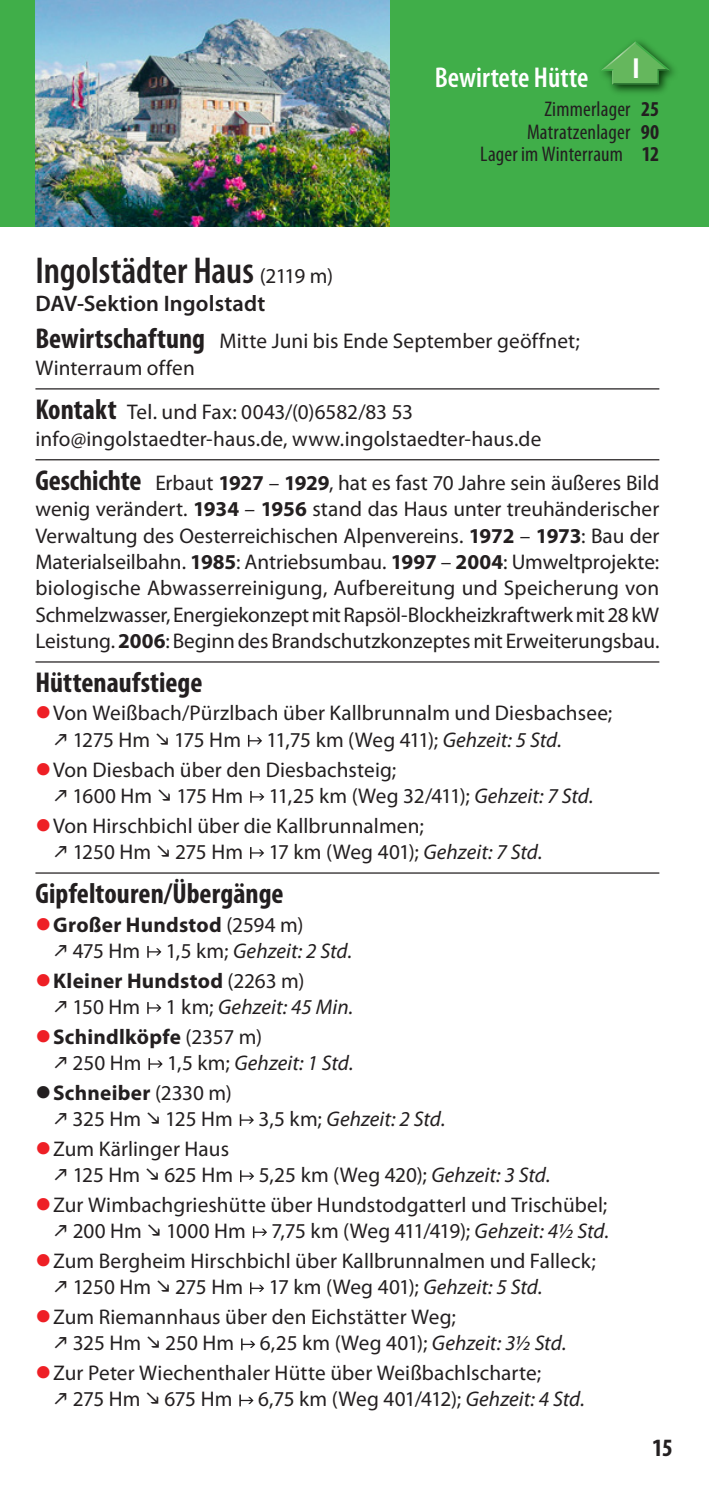
<style>
.page{position:relative;width:709px;height:1489px;background:#fff}
.page>*{position:absolute;margin:0;border:0;box-sizing:border-box;transform-origin:0 0}
.t1{font:600 condensed 37.5px "Myriad Pro";color:#231f20}
.t2{font:700 condensed 29px "Myriad Pro";color:#fff}
.t3{font:700 condensed 28.75px "Myriad Pro";color:#231f20}
.t4{font:600 condensed 28.75px "Myriad Pro";color:#fff}
.t5{font:700 condensed 25px "Myriad Pro";color:#231f20}
.t6{font:600 22.5px "Myriad Pro";letter-spacing:.005em;color:#231f20}
.t7{font:21.25px/26.2px "Myriad Pro";letter-spacing:.005em;color:#231f20}
.t8{font:condensed 21.25px/22.5px "Myriad Pro";letter-spacing:.01em;color:#231f20;text-align:right}
.s1{font-weight:700}
.s2{font-weight:400;font-stretch:normal;font-size:21.25px}
.s3{font-weight:700;font-stretch:condensed;font-size:28.75px}
.s4{font-style:italic}
</style>
<div class="page">
<div style="left:0;top:0;width:709px;height:227px;background:#40ae49"></div>
<img style="left:35px;top:0;width:355px;height:227px">
<hr style="left:35px;top:388px;width:624px;height:1px;background:#231f20">
<hr style="left:35px;top:459px;width:624px;height:1px;background:#231f20">
<hr style="left:35px;top:661px;width:624px;height:1px;background:#231f20">
<hr style="left:35px;top:872px;width:624px;height:1px;background:#231f20">
<svg style="left:248px;top:735px;width:14px;height:11px"></svg>
<svg style="left:250px;top:791px;width:14px;height:11px"></svg>
<svg style="left:250px;top:847px;width:14px;height:11px"></svg>
<svg style="left:147px;top:946px;width:14px;height:11px"></svg>
<svg style="left:147px;top:1002px;width:14px;height:11px"></svg>
<svg style="left:148px;top:1058px;width:15px;height:11px"></svg>
<svg style="left:240px;top:1114px;width:14px;height:11px"></svg>
<svg style="left:240px;top:1170px;width:14px;height:11px"></svg>
<svg style="left:253px;top:1226px;width:14px;height:11px"></svg>
<svg style="left:250px;top:1282px;width:14px;height:12px"></svg>
<svg style="left:241px;top:1338px;width:14px;height:12px"></svg>
<svg style="left:239px;top:1394px;width:14px;height:12px"></svg>
<img style="left:610px;top:64px;width:65px;height:29px">
<svg style="left:602px;top:41px;width:68px;height:44px"></svg>
<h2 class="t2" style="left:632px;top:50px;width:9px">I</h2>
<h3 class="t4" style="left:435px;top:59px;width:155px">Bewirtete Hütte</h3>
<p class="t8" style="left:480px;top:98px;width:181px">Zimmerlager <span class="s1">25<br></span>Matratzenlager <span class="s1">90<br></span>Lager im Winterraum <span class="s1">12</span></p>
<h1 class="t1" style="left:35px;top:248px;width:299px">Ingolstädter Haus <span class="s2">(2119 m)</span></h1>
<p class="t6" style="left:35px;top:289px;width:231px">DAV-Sektion Ingolstadt</p>
<p class="t7" style="left:35px;top:328px;width:546px"><span class="s3">Bewirtschaftung</span> Mitte Juni bis Ende September geöffnet;<br>Winterraum offen</p>
<p class="t7" style="left:35px;top:399px;width:507px"><span class="s3">Kontakt</span> Tel. und Fax: 0043/(0)6582/83 53 info@ingolstaedter-haus.de, www.ingolstaedter-haus.de</p>
<p class="t7" style="left:35px;top:469px;width:625px;text-align:justify"><span class="s3">Geschichte</span> Erbaut <span class="s1">1927</span> – <span class="s1">1929</span>, hat es fast 70 Jahre sein äußeres Bild wenig verändert. <span class="s1">1934</span> – <span class="s1">1956</span> stand das Haus unter treuhänderischer Verwaltung des Oesterreichischen Alpenvereins. <span class="s1">1972</span> – <span class="s1">1973</span>: Bau der Materialseilbahn. <span class="s1">1985</span>: Antriebsumbau. <span class="s1">1997</span> – <span class="s1">2004</span>: Umweltprojekte: biologische Abwasserreinigung, Aufbereitung und Speicherung von Schmelzwasser, Energiekonzept mit Rapsöl-Blockheizkraftwerk mit 28 kW Leistung. <span class="s1">2006</span>: Beginn des Brandschutzkonzeptes mit Erweiterungsbau.</p>
<h3 class="t3" style="left:35px;top:664px;width:169px">Hüttenaufstiege</h3>
<p class="t7" style="left:73px;top:699px;width:541px;text-indent:-19px">Von Weißbach/Pürzlbach über Kallbrunnalm und Diesbachsee;<br>1275 Hm 175 Hm 11,75 km (Weg 411); <span class="s4">Gehzeit: 5 Std.</span></p>
<p class="t7" style="left:73px;top:756px;width:522px;text-indent:-19px">Von Diesbach über den Diesbachsteig;<br>1600 Hm 175 Hm 11,25 km (Weg 32/411); <span class="s4">Gehzeit: 7 Std.</span></p>
<p class="t7" style="left:73px;top:812px;width:471px;text-indent:-19px">Von Hirschbichl über die Kallbrunnalmen;<br>1250 Hm 275 Hm 17 km (Weg 401); <span class="s4">Gehzeit: 7 Std.</span></p>
<h3 class="t3" style="left:35px;top:875px;width:250px">Gipfeltouren/Übergänge</h3>
<p class="t7" style="left:73px;top:910px;width:281px;text-indent:-19px"><span class="s1">Großer Hundstod</span> (2594 m)<br>475 Hm 1,5 km; <span class="s4">Gehzeit: 2 Std.</span></p>
<p class="t7" style="left:73px;top:966px;width:282px;text-indent:-19px"><span class="s1">Kleiner Hundstod</span> (2263 m)<br>150 Hm 1 km; <span class="s4">Gehzeit: 45 Min.</span></p>
<p class="t7" style="left:73px;top:1023px;width:282px;text-indent:-19px"><span class="s1">Schindlköpfe</span> (2357 m)<br>250 Hm 1,5 km; <span class="s4">Gehzeit: 1 Std.</span></p>
<p class="t7" style="left:73px;top:1079px;width:374px;text-indent:-19px"><span class="s1">Schneiber</span> (2330 m)<br>325 Hm 125 Hm 3,5 km; <span class="s4">Gehzeit: 2 Std.</span></p>
<p class="t7" style="left:73px;top:1135px;width:479px;text-indent:-19px">Zum Kärlinger Haus<br>125 Hm 625 Hm 5,25 km (Weg 420); <span class="s4">Gehzeit: 3 Std.</span></p>
<p class="t7" style="left:53px;top:1191px;width:557px;text-align:right">Zur Wimbachgrieshütte über Hundstodgatterl und Trischübel;<br>200 Hm 1000 Hm 7,75 km (Weg 411/419); <span class="s4">Gehzeit: 4½ Std.</span></p>
<p class="t7" style="left:73px;top:1247px;width:524px;text-indent:-19px">Zum Bergheim Hirschbichl über Kallbrunnalmen und Falleck;<br>1250 Hm 275 Hm 17 km (Weg 401); <span class="s4">Gehzeit: 5 Std.</span></p>
<p class="t7" style="left:73px;top:1303px;width:495px;text-indent:-19px">Zum Riemannhaus über den Eichstätter Weg;<br>325 Hm 250 Hm 6,25 km (Weg 401); <span class="s4">Gehzeit: 3½ Std.</span></p>
<p class="t7" style="left:73px;top:1359px;width:514px;text-indent:-19px">Zur Peter Wiechenthaler Hütte über Weißbachlscharte;<br>275 Hm 675 Hm 6,75 km (Weg 401/412); <span class="s4">Gehzeit: 4 Std.</span></p>
<p class="t5" style="left:652px;top:1431px;width:22px">15</p>
</div>
